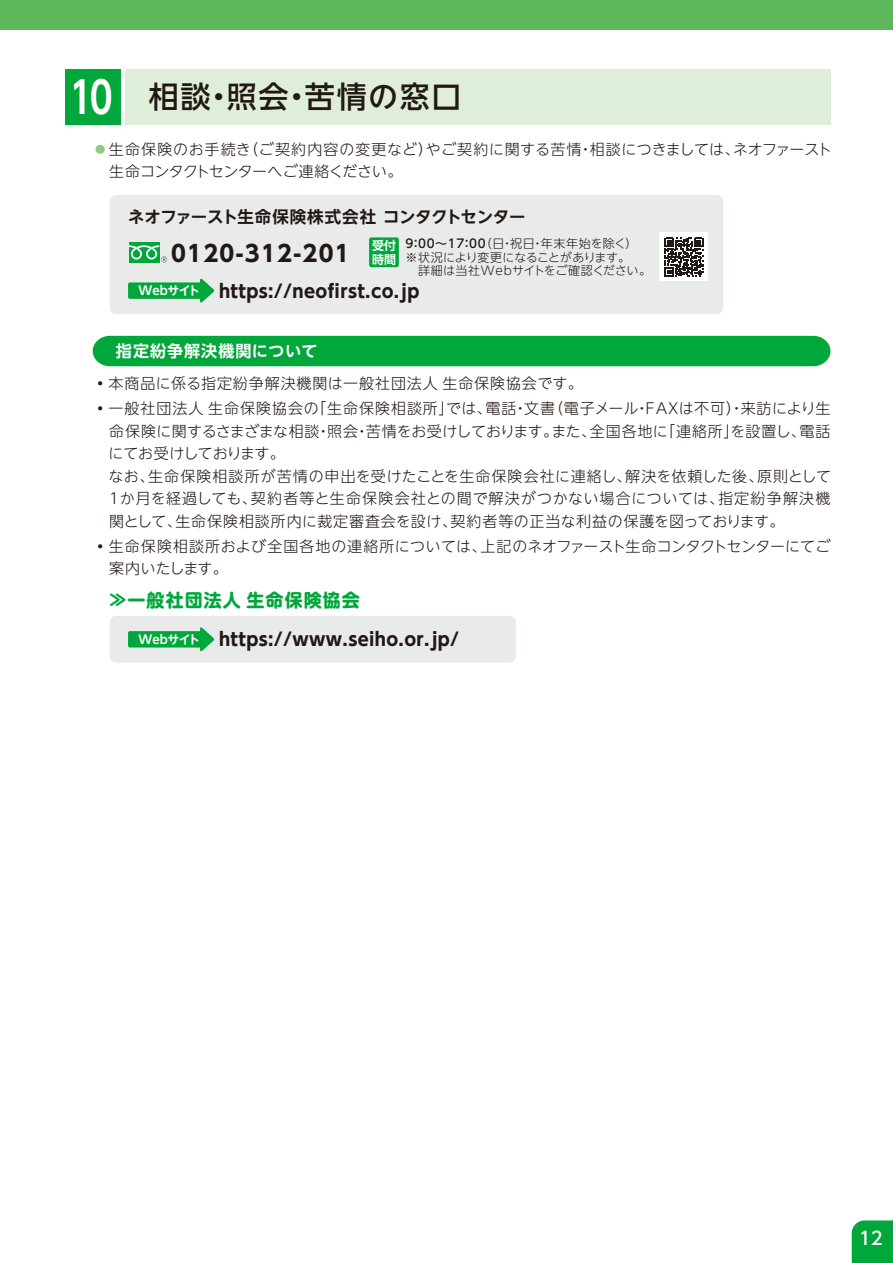
<style>
.page{position:relative;width:893px;height:1263px;background:#fff}
.page>*{position:absolute;margin:0;border:0;box-sizing:border-box;transform-origin:0 0}
.t1{font:700 43.5px "UD Shin Go NT Pro De";color:#fff;scale:.8 1}
.t2{font:500 30px "UD Shin Go NT Pro";letter-spacing:.06em;color:#221815}
.t3{font:700 22.5px "UD Shin Go NT Pro";letter-spacing:.06em;color:#221815}
.t4{font:700 18px "UD Shin Go NT Pro";letter-spacing:.02em;color:#221815}
.t5{font:700 18px "UD Shin M Go Pro";letter-spacing:.06em;color:#00a73b}
.t6{font:500 18px "UD Shin Go NT Pro";color:#fff}
.t7{font:700 16.5px "UD Shin Go NT Pro De";letter-spacing:-.02em;color:#221815}
.t8{font:700 16.05px "UD Shin Go NT Pro De";letter-spacing:.06em;color:#fff}
.t9{font:300 15px/22.5px "UD Shin Go NT Pro";letter-spacing:.04em;color:#221815}
.t10{font:300 15px/22.5px "UD Shin Go NT Pro";letter-spacing:.02em;color:#221815}
.t11{font:300 15px/22.5px "UD Shin Go NT Pro";letter-spacing:.015em;color:#221815}
.t12{font:300 15px "UD Shin Go NT Pro";letter-spacing:.06em;color:#221815}
.t13{font:300 12px/13.5px "UD Shin Go NT Pro";letter-spacing:-.005em;color:#221815}
.t14{font:700 12px/13.5px "UD Shin Go NT Pro De";color:#fff}
.s1{color:#91c982}
.s2{font-weight:500}
.s3{font-family:"UD Shin Go NT Pro De";font-size:12px;color:#fff}
</style>
<div class="page">
<div style="left:0;top:0;width:893px;height:30px;background:#5db75b"></div>
<div style="left:125px;top:69px;width:705px;height:56px;background:#dfeed8"></div>
<div style="left:65px;top:69px;width:55px;height:56px;background:#00a73b"></div>
<div style="left:93px;top:336px;width:737px;height:30px;background:#00a73b"></div>
<div style="left:110px;top:616px;width:406px;height:47px;background:#e9eaea;border-radius:6px"></div>
<svg style="left:128px;top:627px;width:87px;height:25px"></svg>
<div style="left:110px;top:195px;width:613px;height:119px;background:#e9eaea;border-radius:6px"></div>
<div style="left:369px;top:237px;width:30px;height:30px;background:#00a73b;border-radius:2px"></div>
<svg style="left:128px;top:278px;width:87px;height:25px"></svg>
<div style="left:129px;top:242px;width:30px;height:20px;background:#00a73c"></div>
<svg style="left:129px;top:245px;width:38px;height:17px"></svg>
<div style="left:659px;top:232px;width:49px;height:49px;background:#fff"></div>
<svg style="left:665px;top:238px;width:38px;height:38px"></svg>
<div style="left:852px;top:1220px;width:41px;height:43px;background:#00a73b"></div>
<h1 class="t1" style="left:70px;top:62px;width:56px">10</h1>
<h2 class="t2" style="left:149px;top:73px;width:314px">相談・照会・苦情の窓口</h2>
<p class="t10" style="left:109px;top:137px;width:724px;text-indent:-16px"><span class="s1">●</span>生命保険のお手続き（ご契約内容の変更など）やご契約に関する苦情・相談につきましては、ネオファースト生命コンタクトセンターへご連絡ください。</p>
<p class="t7" style="left:128px;top:203px;width:399px">ネオファースト生命保険株式会社 コンタクトセンター</p>
<h3 class="t3" style="left:171px;top:235px;width:180px">0120-312-201</h3>
<p class="t13" style="left:405px;top:236px;width:247px"><span class="s2">9：00～17：00</span>（日・祝日・年末年始を除く）※状況により変更になることがあります。<br>　詳細は当社Webサイトをご確認ください。</p>
<p class="t14" style="left:372px;top:239px;width:25px">受付時間</p>
<p class="t4" style="left:139px;top:276px;width:282px"><span class="s3">Webサイト</span> https://neofirst.co.jp</p>
<p class="t8" style="left:116px;top:338px;width:203px">指定紛争解決機関について</p>
<p class="t12" style="left:93px;top:371px;width:492px">•本商品に係る指定紛争解決機関は一般社団法人生命保険協会です。</p>
<p class="t9" style="left:109px;top:397px;width:724px;text-indent:-16px">•一般社団法人生命保険協会の「生命保険相談所」では、電話・文書（電子メール・ＦＡＸは不可）・来訪により生命保険に関するさまざまな相談・照会・苦情をお受けしております。また、全国各地に「連絡所」を設置し、電話にてお受けしております。<br>なお、生命保険相談所が苦情の申出を受けたことを生命保険会社に連絡し、解決を依頼した後、原則として1か月を経過しても、契約者等と生命保険会社との間で解決がつかない場合については、指定紛争解決機関として、生命保険相談所内に裁定審査会を設け、契約者等の正当な利益の保護を図っております。</p>
<p class="t11" style="left:109px;top:534px;width:723px;text-indent:-16px">•生命保険相談所および全国各地の連絡所については、上記のネオファースト生命コンタクトセンターにてご案内いたします。</p>
<p class="t5" style="left:109px;top:586px;width:252px">≫一般社団法人生命保険協会</p>
<p class="t4" style="left:139px;top:625px;width:322px"><span class="s3">Webサイト</span> https://www.seiho.or.jp/</p>
<p class="t6" style="left:859px;top:1223px;width:25px">12</p>
</div>
